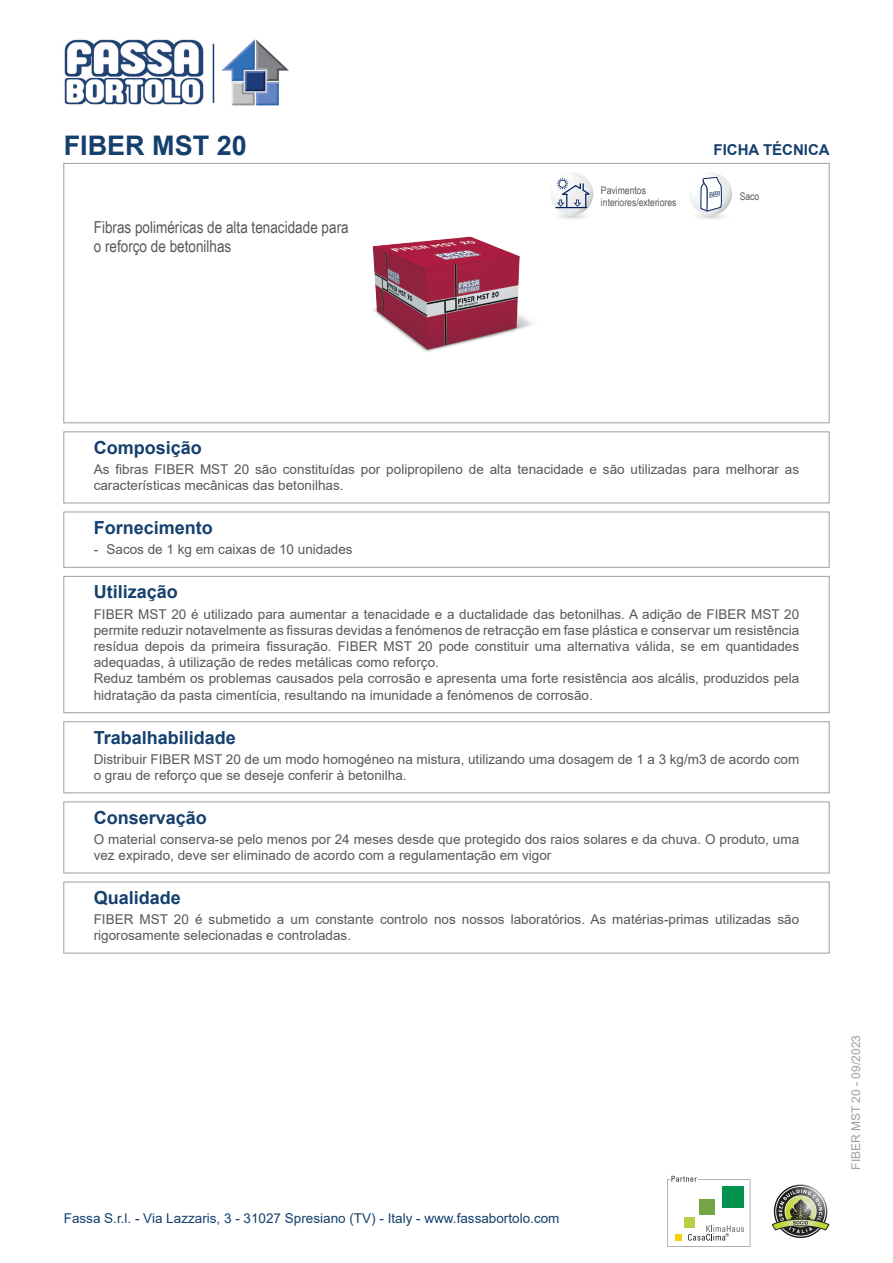
<style>
.page{position:relative;width:893px;height:1263px;background:#fff}
.page>*{position:absolute;margin:0;border:0;box-sizing:border-box;transform-origin:0 0}
.Sottotitolo{font:700 27px "Arial";color:#15406e}
.Titolo{font:700 18px "Arial";color:#15406e}
.Descrizione{font:16.5px/19.8px "Arial Narrow";color:#57585a}
.Scheda_Tecnica{font:700 15px "Arial";color:#15406e}
.Impiego{font:13.5px/16.2px "Arial";color:#57585a;text-align:justify}
.Conservazione{font:13.5px/16.2px "Arial";color:#57585a}
.Lavorazione_e_applicazione{font:13.5px/16.2px "Arial";color:#57585a}
.Composizione{font:13.5px/16.2px "Arial";color:#57585a}
.Qualita{font:13.5px/16.2px "Arial";color:#57585a}
.t1{font:13.5px "Arial";color:#15406e}
.t2{font:12px "Arial";color:#9ba1a4}
.Frase{font:10.5px/12.6px "Arial Narrow";color:#57585a}
</style>
<div class="page">
<div style="left:64px;top:163px;width:765px;height:260px;border:1px solid #9ba1a4"></div>
<img style="left:372px;top:236px;width:161px;height:116px">
<svg style="left:551px;top:172px;width:42px;height:43px"></svg>
<hr style="left:555px;top:207px;width:32px;height:1px;background:#00205b">
<svg style="left:689px;top:172px;width:43px;height:43px"></svg>
<div style="left:64px;top:432px;width:765px;height:71px;border:1px solid #9ba1a4"></div>
<div style="left:64px;top:512px;width:765px;height:55px;border:1px solid #9ba1a4"></div>
<div style="left:64px;top:576px;width:765px;height:137px;border:1px solid #9ba1a4"></div>
<div style="left:64px;top:721px;width:765px;height:72px;border:1px solid #9ba1a4"></div>
<div style="left:64px;top:802px;width:765px;height:71px;border:1px solid #9ba1a4"></div>
<div style="left:64px;top:882px;width:765px;height:71px;border:1px solid #9ba1a4"></div>
<svg style="left:667px;top:1176px;width:83px;height:71px"></svg>
<svg style="left:772px;top:1186px;width:57px;height:50px"></svg>
<img style="left:64px;top:39px;width:140px;height:66px">
<hr style="left:213px;top:44px;width:1px;height:59px;background:#15406e">
<img style="left:221px;top:39px;width:68px;height:67px">
<p class="Sottotitolo" style="left:64px;top:126px;width:185px">FIBER MST 20</p>
<p class="Scheda_Tecnica" style="left:714px;top:139px;width:118px">FICHA TÉCNICA</p>
<p class="Descrizione" style="left:94px;top:216px;width:256px">Fibras poliméricas de alta tenacidade para o reforço de betonilhas</p>
<p class="Frase" style="left:601px;top:183px;width:77px">Pavimentos interiores/exteriores</p>
<p class="Frase" style="left:740px;top:190px;width:21px">Saco</p>
<p class="Titolo" style="left:94px;top:435px;width:110px">Composição</p>
<p class="Composizione" style="left:94px;top:461px;width:707px">As fibras FIBER MST 20 são constituídas por polipropileno de alta tenacidade e são utilizadas para melhorar as características mecânicas das betonilhas.</p>
<p class="Titolo" style="left:94px;top:515px;width:121px">Fornecimento</p>
<p class="Impiego" style="left:94px;top:541px;width:260px">- Sacos de 1 kg em caixas de 10 unidades</p>
<p class="Titolo" style="left:94px;top:579px;width:86px">Utilização</p>
<p class="Impiego" style="left:94px;top:606px;width:707px">FIBER MST 20 é utilizado para aumentar a tenacidade e a ductalidade das betonilhas. A adição de FIBER MST 20 permite reduzir notavelmente as fissuras devidas a fenómenos de retracção em fase plástica e conservar um resistência resídua depois da primeira fissuração. FIBER MST 20 pode constituir uma alternativa válida, se em quantidades adequadas, à utilização de redes metálicas como reforço.</p>
<p class="Impiego" style="left:94px;top:670px;width:707px">Reduz também os problemas causados pela corrosão e apresenta uma forte resistência aos alcális, produzidos pela hidratação da pasta cimentícia, resultando na imunidade a fenómenos de corrosão.</p>
<p class="Titolo" style="left:94px;top:724px;width:144px">Trabalhabilidade</p>
<p class="Lavorazione_e_applicazione" style="left:94px;top:751px;width:707px">Distribuir FIBER MST 20 de um modo homogéneo na mistura, utilizando uma dosagem de 1 a 3 kg/m3 de acordo com o grau de reforço que se deseje conferir à betonilha.</p>
<p class="Titolo" style="left:94px;top:805px;width:115px">Conservação</p>
<p class="Conservazione" style="left:94px;top:831px;width:707px">O material conserva-se pelo menos por 24 meses desde que protegido dos raios solares e da chuva. O produto, uma vez expirado, deve ser eliminado de acordo com a regulamentação em vigor</p>
<p class="Titolo" style="left:94px;top:885px;width:89px">Qualidade</p>
<p class="Qualita" style="left:94px;top:911px;width:707px">FIBER MST 20 é submetido a um constante controlo nos nossos laboratórios. As matérias-primas utilizadas são rigorosamente selecionadas e controladas.</p>
<p class="t1" style="left:64px;top:1208px;width:497px">Fassa S.r.l. - Via Lazzaris, 3 - 31027 Spresiano (TV) - Italy - www.fassabortolo.com</p>
<p class="t2" style="left:848px;top:1170px;width:136px;rotate:-90deg">FIBER MST 20 - 09/2023</p>
</div>
